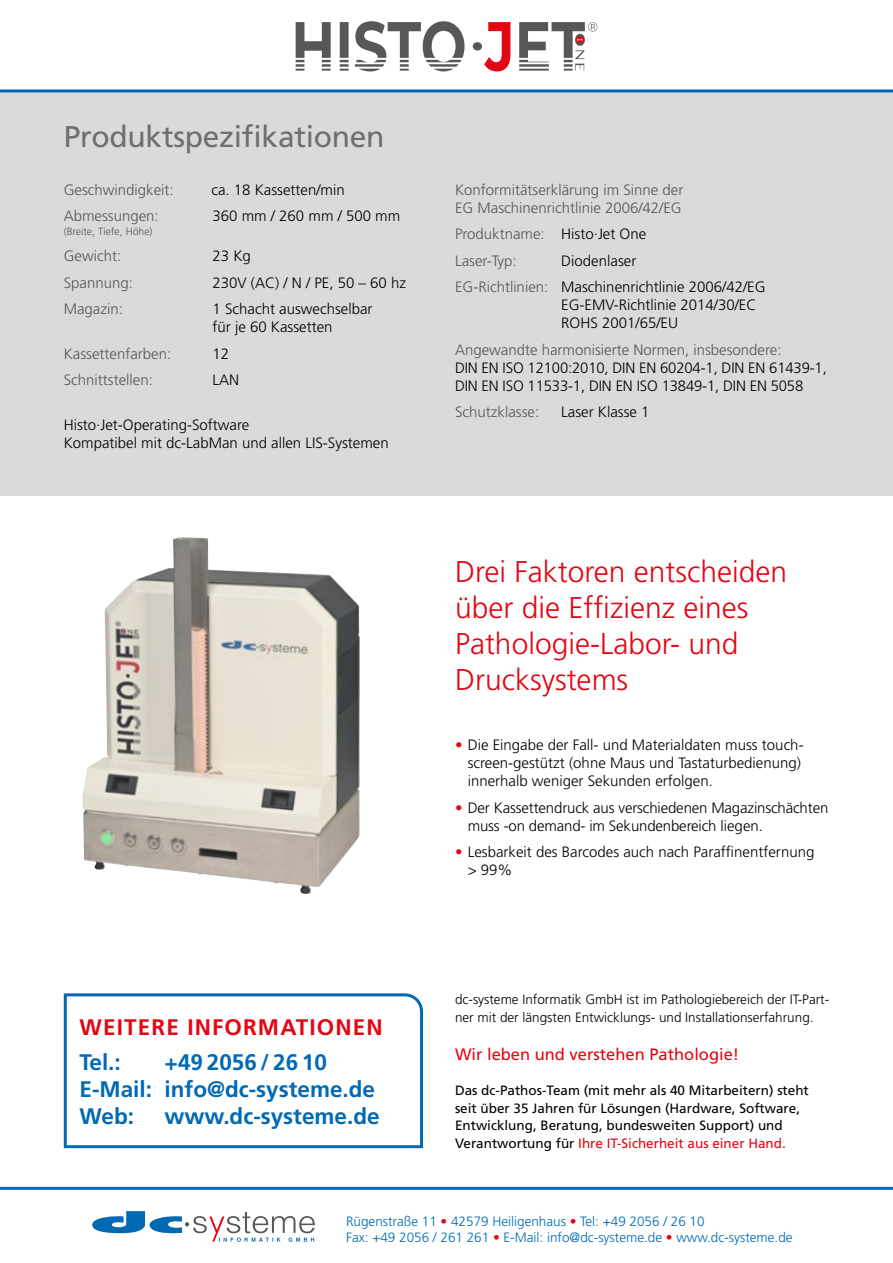
<style>
.page{position:relative;width:893px;height:1263px;background:#fff}
.page>*{position:absolute;margin:0;border:0;box-sizing:border-box;transform-origin:0 0}
.t1{font:300 30px/36px "Frutiger";color:#e30613}
.t2{font:30px "Frutiger";letter-spacing:-.01em;color:#706f6f}
.t3{font:700 22.5px/27px "Frutiger";color:#0069b4}
.t4{font:700 22.5px "Frutiger";letter-spacing:.05em;color:#e30613}
.t5{font:16.5px "Frutiger";color:#e30613}
.t6{font:300 15px/18px "Frutiger";color:#000}
.t7{font:300 15px/18px "Frutiger";color:#575756}
.t8{font:13.5px/17.7px "Frutiger";color:#000}
.t9{font:300 13.5px/17.7px "Frutiger";color:#000}
.t10{font:300 13.5px/16.2px "Frutiger";color:#0069b4}
.t11{font:300 10.5px "Frutiger";color:#575756}
.s1{color:#000}
.s2{color:#575756}
.s3{color:#e30613}
</style>
<div class="page">
<div style="left:0;top:92px;width:893px;height:404px;background:#dadada"></div>
<svg style="left:92px;top:1211px;width:223px;height:31px"></svg>
<hr style="left:0;top:89px;width:893px;height:3px;background:#0069b4">
<hr style="left:0;top:1187px;width:893px;height:3px;background:#0069b4">
<svg style="left:63px;top:993px;width:360px;height:156px"></svg>
<img style="left:82px;top:537px;width:278px;height:357px">
<svg style="left:296px;top:21px;width:301px;height:50px"></svg>
<h1 class="t2" style="left:64px;top:119px;width:322px">Produktspezifikationen</h1>
<p class="t7" style="left:64px;top:180px;width:112px">Geschwindigkeit:</p>
<p class="t6" style="left:211px;top:180px;width:135px">ca. 18 Kassetten/min</p>
<p class="t7" style="left:64px;top:207px;width:97px">Abmessungen:</p>
<p class="t6" style="left:213px;top:207px;width:189px">360 mm / 260 mm / 500 mm</p>
<p class="t11" style="left:64px;top:225px;width:90px">(Breite, Tiefe, Höhe)</p>
<p class="t7" style="left:64px;top:247px;width:59px">Gewicht:</p>
<p class="t6" style="left:213px;top:247px;width:40px">23 Kg</p>
<p class="t7" style="left:64px;top:273px;width:71px">Spannung:</p>
<p class="t6" style="left:213px;top:273px;width:195px">230V (AC) / N / PE, 50 – 60 hz</p>
<p class="t7" style="left:64px;top:300px;width:61px">Magazin:</p>
<p class="t6" style="left:213px;top:300px;width:162px">1 Schacht auswechselbar für je 60 Kassetten</p>
<p class="t7" style="left:64px;top:344px;width:109px">Kassettenfarben:</p>
<p class="t6" style="left:213px;top:344px;width:18px">12</p>
<p class="t7" style="left:64px;top:371px;width:91px">Schnittstellen:</p>
<p class="t6" style="left:213px;top:371px;width:28px">LAN</p>
<p class="t6" style="left:64px;top:415px;width:327px">Histo·Jet-Operating-Software<br>Kompatibel mit dc-LabMan und allen LIS-Systemen</p>
<h2 class="t4" style="left:80px;top:1014px;width:305px">WEITERE INFORMATIONEN</h2>
<h2 class="t3" style="left:80px;top:1049px;width:43px">Tel.:</h2>
<h2 class="t3" style="left:80px;top:1049px;width:297px;text-indent:85px">+49 2056 / 26 10<br>E-Mail: info@dc-systeme.de<br>Web:</h2>
<h2 class="t3" style="left:165px;top:1103px;width:217px">www.dc-systeme.de</h2>
<p class="t7" style="left:455px;top:180px;width:230px">Konformitätserklärung im Sinne der<br>EG Maschinenrichtlinie 2006/42/EG</p>
<p class="t7" style="left:455px;top:221px;width:193px;line-height:26.5px">Produktname: <span class="s1">Histo·Jet One<br></span>Laser-Typ:</p>
<p class="t6" style="left:455px;top:247px;width:312px;line-height:26.5px;text-indent:106px">Diodenlaser<br><span class="s2">EG-Richtlinien:</span> Maschinenrichtlinie 2006/42/EG</p>
<p class="t6" style="left:561px;top:296px;width:197px">EG-EMV-Richtlinie 2014/30/EC<br>ROHS 2001/65/EU</p>
<p class="t7" style="left:455px;top:340px;width:328px">Angewandte harmonisierte Normen, insbesondere:</p>
<p class="t6" style="left:455px;top:358px;width:373px">DIN EN ISO 12100:2010, DIN EN 60204-1, DIN EN 61439-1,<br>DIN EN ISO 11533-1, DIN EN ISO 13849-1, DIN EN 5058</p>
<p class="t7" style="left:455px;top:403px;width:86px">Schutzklasse:</p>
<p class="t6" style="left:561px;top:403px;width:90px">Laser Klasse 1</p>
<h1 class="t1" style="left:455px;top:553px;width:334px">Drei Faktoren entscheiden über die Effizienz eines<br>Pathologie-Labor- und<br>Drucksystems</h1>
<p class="t6" style="left:468px;top:736px;width:337px;text-indent:-13px"><span class="s3">•</span> Die Eingabe der Fall- und Materialdaten muss touch&shy;screen-gestützt (ohne Maus und Tastaturbedienung) innerhalb weniger Sekunden erfolgen.</p>
<p class="t6" style="left:468px;top:798px;width:362px;text-indent:-13px"><span class="s3">•</span> Der Kassettendruck aus verschiedenen Magazinschächten muss -on demand- im Sekundenbereich liegen.</p>
<p class="t6" style="left:468px;top:843px;width:348px;text-indent:-13px"><span class="s3">•</span> Lesbarkeit des Barcodes auch nach Paraffinentfernung &gt; 99%</p>
<p class="t9" style="left:455px;top:990px;width:376px">dc-systeme Informatik GmbH ist im Pathologiebereich der IT-Part&shy;ner mit der längsten Entwicklungs- und Installationserfahrung.</p>
<p class="t5" style="left:455px;top:1045px;width:286px">Wir leben und verstehen Pathologie!</p>
<p class="t8" style="left:455px;top:1081px;width:355px">Das dc-Pathos-Team (mit mehr als 40 Mitarbeitern) steht seit über 35 Jahren für Lösungen (Hardware, Software, Entwicklung, Beratung, bundesweiten Support) und Verantwortung für <span class="s3">Ihre IT-Sicherheit aus einer Hand.</span></p>
<p class="t10" style="left:346px;top:1213px;width:448px">Rügenstraße 11 <span class="s3">•</span> 42579 Heiligenhaus <span class="s3">•</span> Tel: +49 2056 / 26 10<br>Fax: +49 2056 / 261 261 <span class="s3">•</span> E-Mail: info@dc-systeme.de <span class="s3">•</span> www.dc-systeme.de</p>
</div>
